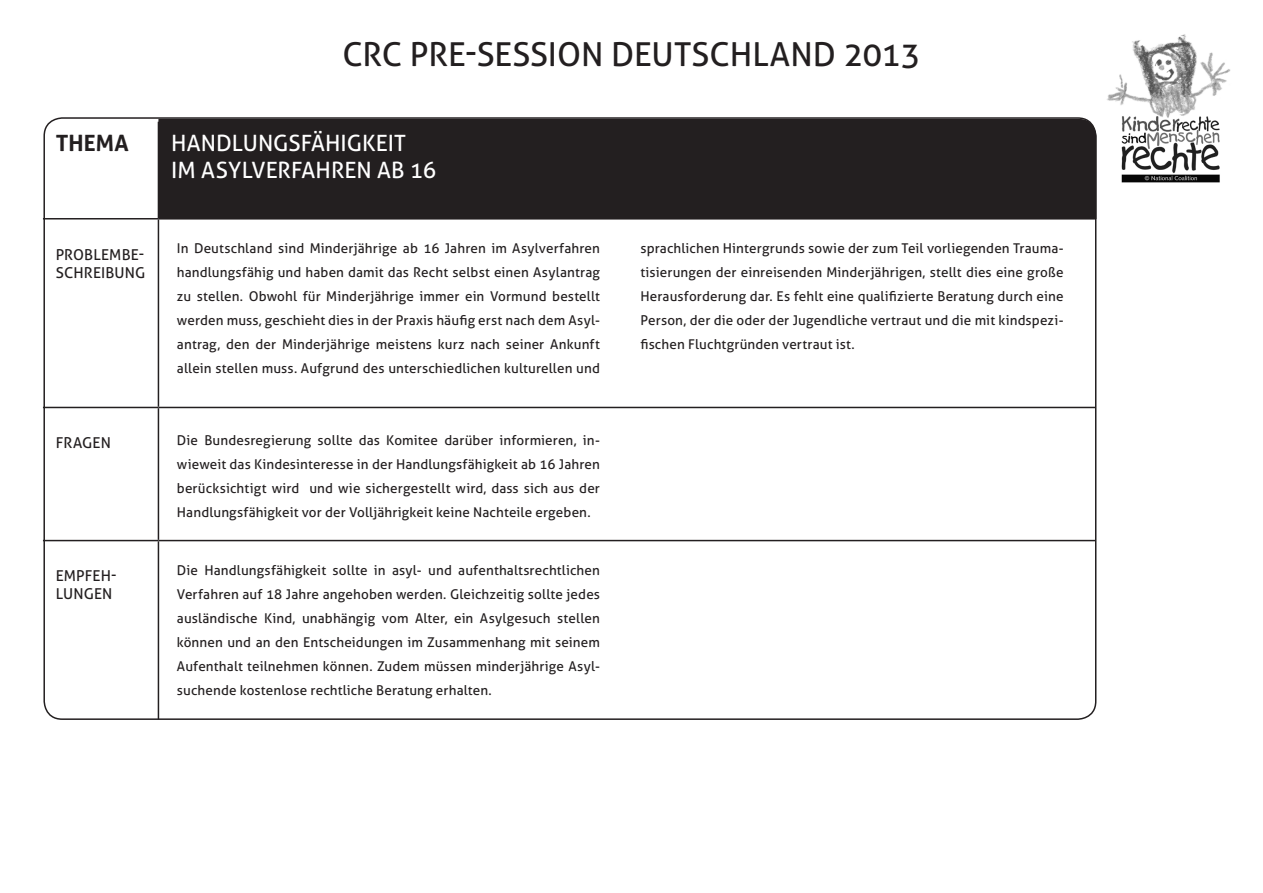
<style>
.page{position:relative;width:1263px;height:893px;background:#fff}
.page>*{position:absolute;margin:0;border:0;box-sizing:border-box;transform-origin:0 0}
.t1{font:33px "Aller";letter-spacing:-.005em;color:#231f20}
.t2{font:22.5px "Aller";letter-spacing:.005em;color:#fff}
.t3{font:700 22.5px "Aller";letter-spacing:.005em;color:#231f20}
.t4{font:15px "Aller";letter-spacing:.01em;color:#231f20}
.t5{font:13.5px/24px "Aller";letter-spacing:.01em;color:#231f20}
</style>
<div class="page">
<img style="left:1107px;top:34px;width:124px;height:149px">
<div style="left:158px;top:119px;width:938px;height:99px;background:#231f20"></div>
<hr style="left:158px;top:122px;width:1px;height:96px;background:#231f20">
<hr style="left:43px;top:218px;width:115px;height:1px;background:#231f20">
<hr style="left:158px;top:218px;width:937px;height:1px;background:#231f20">
<hr style="left:158px;top:219px;width:1px;height:188px;background:#231f20">
<hr style="left:43px;top:407px;width:115px;height:1px;background:#231f20">
<hr style="left:158px;top:407px;width:937px;height:1px;background:#231f20">
<hr style="left:158px;top:408px;width:1px;height:132px;background:#231f20">
<hr style="left:43px;top:540px;width:115px;height:1px;background:#231f20">
<hr style="left:158px;top:540px;width:937px;height:1px;background:#231f20">
<hr style="left:158px;top:541px;width:1px;height:178px;background:#231f20">
<h2 class="t3" style="left:56px;top:129px;width:75px">THEMA</h2>
<p class="t4" style="left:56px;top:245px;width:19px">Prob</p>
<p class="t4" style="left:93px;top:245px;width:18px">lembe</p>
<p class="t4" style="left:139px;top:245px;width:7px">-</p>
<p class="t4" style="left:56px;top:263px;width:27px">schreib</p>
<p class="t4" style="left:115px;top:263px;width:21px">ung</p>
<p class="t4" style="left:56px;top:434px;width:57px">Fragen</p>
<p class="t4" style="left:56px;top:567px;width:30px">Empfeh</p>
<p class="t4" style="left:111px;top:567px;width:7px">-</p>
<p class="t4" style="left:56px;top:585px;width:28px">lungen</p>
<h1 class="t1" style="left:342px;top:35px;width:579px">CRC Pre-session Deutschland 2013</h1>
<h2 class="t2" style="left:171px;top:129px;width:236px">Handlungsfäh igkeit</h2>
<h2 class="t2" style="left:171px;top:156px;width:221px">im Asylverfah ren ab</h2>
<h2 class="t2" style="left:410px;top:156px;width:28px">16</h2>
<p class="t5" style="left:177px;top:236px;width:425px;text-align:justify">In Deutschland sind Minderjährige ab 16 Jahren im Asylverfahren handlungsfähig und haben damit das Recht selbst einen Asylantrag zu stellen. Obwohl für Minderjährige immer ein Vormund bestellt</p>
<p class="t5" style="left:177px;top:332px;width:425px">antrag, den der Minderjährige meistens kurz nach seiner Ankunft</p>
<p class="t5" style="left:177px;top:308px;width:425px">werden muss, geschieht dies in der Praxis häufig erst nach dem Asyl-</p>
<p class="t5" style="left:177px;top:356px;width:425px">allein stellen muss. Aufgrund des unterschiedlichen kulturellen und</p>
<p class="t5" style="left:177px;top:428px;width:23px">Die</p>
<p class="t5" style="left:204px;top:428px;width:108px">Bundesregierung</p>
<p class="t5" style="left:317px;top:428px;width:36px">sollte</p>
<p class="t5" style="left:359px;top:428px;width:23px">das</p>
<p class="t5" style="left:500px;top:428px;width:79px">informieren,</p>
<p class="t5" style="left:444px;top:428px;width:50px">darüber</p>
<p class="t5" style="left:386px;top:428px;width:53px">Komitee</p>
<p class="t5" style="left:583px;top:428px;width:19px">in-</p>
<p class="t5" style="left:177px;top:452px;width:425px">wieweit das Kindesinteresse in der Handlungsfähigkeit ab 16 Jahren</p>
<p class="t5" style="left:177px;top:476px;width:415px">berücksichtigt wird<br>Handlungsfähigkeit vor der Volljährigkeit keine Nachteile ergeben.</p>
<p class="t5" style="left:309px;top:476px;width:292px">und wie sichergestellt wird, dass sich aus der</p>
<p class="t5" style="left:204px;top:558px;width:123px">Handlungsfähigkeit</p>
<p class="t5" style="left:458px;top:558px;width:143px">aufenthaltsrechtlichen</p>
<p class="t5" style="left:332px;top:558px;width:36px">sollte</p>
<p class="t5" style="left:392px;top:558px;width:31px">asyl-</p>
<p class="t5" style="left:428px;top:558px;width:25px">und</p>
<p class="t5" style="left:177px;top:558px;width:23px">Die</p>
<p class="t5" style="left:177px;top:582px;width:425px">Verfahren auf 18 Jahre angehoben werden. Gleichzeitig sollte jedes</p>
<p class="t5" style="left:557px;top:606px;width:44px">stellen</p>
<p class="t5" style="left:374px;top:558px;width:13px">in</p>
<p class="t5" style="left:177px;top:606px;width:425px">ausländische<br>können und an den Entscheidungen im Zusammenhang mit seinem</p>
<p class="t5" style="left:177px;top:678px;width:316px">suchende kostenlose rechtliche Beratung erhalten.</p>
<p class="t5" style="left:264px;top:606px;width:33px">Kind,</p>
<p class="t5" style="left:302px;top:606px;width:75px">unabhängig</p>
<p class="t5" style="left:415px;top:606px;width:34px">Alter,</p>
<p class="t5" style="left:480px;top:606px;width:72px">Asylgesuch</p>
<p class="t5" style="left:454px;top:606px;width:21px">ein</p>
<p class="t5" style="left:382px;top:606px;width:28px">vom</p>
<p class="t5" style="left:177px;top:654px;width:425px">Aufenthalt teilnehmen können. Zudem müssen minderjährige Asyl-</p>
<p class="t5" style="left:640px;top:236px;width:425px">sprachlichen Hintergrunds sowie der zum Teil vorliegenden Trauma-</p>
<p class="t5" style="left:640px;top:285px;width:425px">Herausforderung dar. Es fehlt eine qualifizierte Beratung durch eine</p>
<p class="t5" style="left:640px;top:333px;width:216px">fischen Fluchtgründen vertraut ist.</p>
<p class="t5" style="left:640px;top:261px;width:425px">tisierungen der einreisenden Minderjährigen, stellt dies eine große</p>
<p class="t5" style="left:640px;top:309px;width:425px">Person, der die oder der Jugendliche vertraut und die mit kindspezi-</p>
</div>
